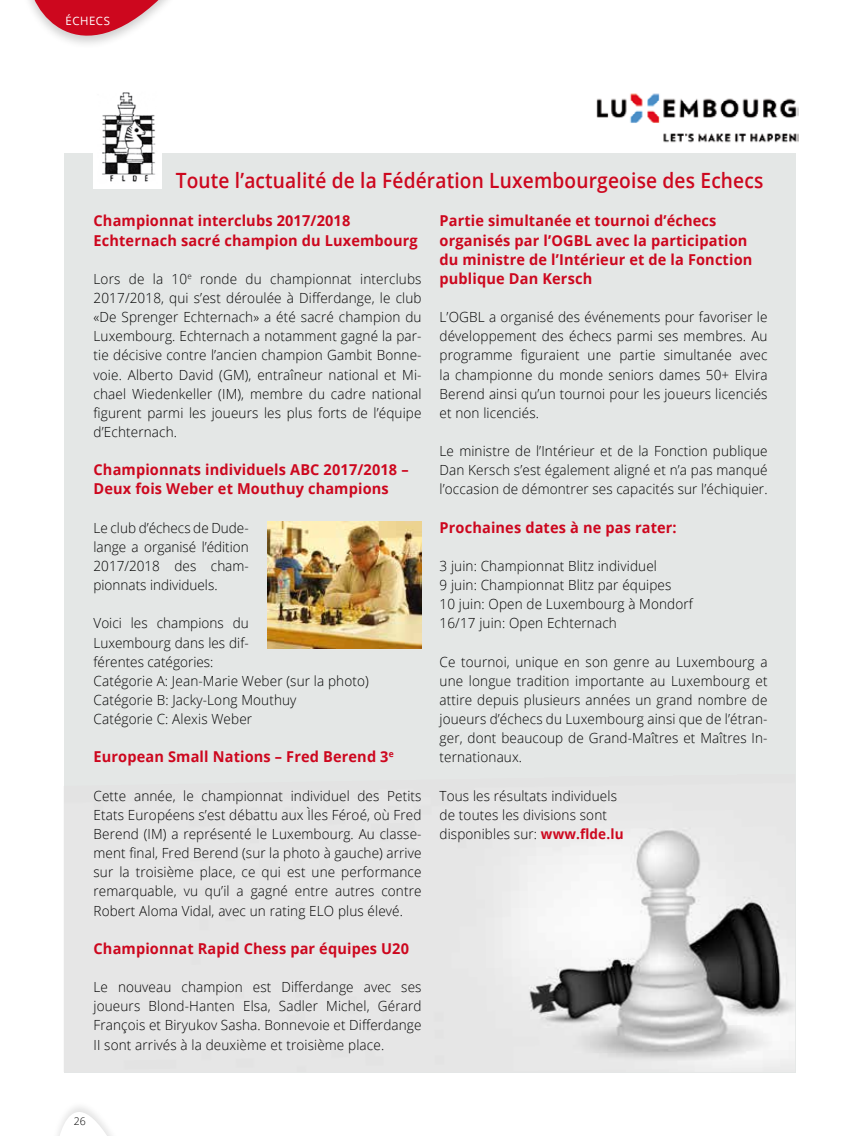
<style>
.page{position:relative;width:859px;height:1136px;background:#fff}
.page>*{position:absolute;margin:0;border:0;box-sizing:border-box;transform-origin:0 0}
.t1{font:600 21px "Open Sans";letter-spacing:.01em;color:#cd071e;scale:.91 1}
.t2{font:700 15px/19.2px "Open Sans";letter-spacing:.01em;color:#cd071e}
.t3{font:300 13.95px/19.2px "Open Sans";letter-spacing:.01em;color:#000;text-align:justify}
.t4{font:11.55px "Open Sans";color:#fff}
.t5{font:300 10.5px "Open Sans";color:#000}
.s1{font-weight:700;color:#cd071e}
</style>
<div class="page">
<svg style="left:58px;top:1071px;width:62px;height:64px"></svg>
<svg style="left:29px;top:0;width:139px;height:44px"></svg>
<div style="left:64px;top:153px;width:731px;height:918px;background:#e4e7e6"></div>
<img style="left:503px;top:828px;width:292px;height:241px">
<div style="left:94px;top:89px;width:68px;height:99px;background:#fff"></div>
<img style="left:102px;top:92px;width:54px;height:90px">
<img style="left:596px;top:93px;width:203px;height:50px">
<img style="left:267px;top:521px;width:155px;height:127px">
<p class="t4" style="left:65px;top:13px;width:46px">ÉCHECS</p>
<h1 class="t1" style="left:176px;top:166px;width:647px">Toute l’actualité de la Fédération Luxembourgeoise des Echecs</h1>
<p class="t2" style="left:94px;top:211px;width:326px">Championnat interclubs 2017/2018<br>Echternach sacré champion du Luxembourg</p>
<p class="t3" style="left:94px;top:269px;width:330px">Lors de la 10<sup>e</sup> ronde du championnat interclubs 2017/2018, qui s’est déroulée à Differdange, le club «De Sprenger Echternach» a été sacré champion du Luxembourg. Echternach a notamment gagné la par&shy;tie décisive contre l’ancien champion Gambit Bonne&shy;voie. Alberto David (GM), entraîneur national et Mi&shy;chael Wiedenkeller (IM), membre du cadre national figurent parmi les joueurs les plus forts de l’équipe d’Echternach.</p>
<p class="t2" style="left:94px;top:460px;width:317px">Championnats individuels ABC 2017/2018 –<br>Deux fois Weber et Mouthuy champions</p>
<p class="t3" style="left:94px;top:517px;width:157px">Le club d’échecs de Dude&shy;lange a organisé l’édition 2017/2018 des cham&shy;pionnats individuels.</p>
<p class="t3" style="left:94px;top:613px;width:277px;text-align:left">Voici les champions du<br>Luxembourg dans les dif-<br>férentes catégories:<br>Catégorie A: Jean-Marie Weber (sur la photo)<br>Catégorie B: Jacky-Long Mouthuy<br>Catégorie C: Alexis Weber</p>
<p class="t2" style="left:94px;top:747px;width:302px">European Small Nations – Fred Berend 3<sup>e</sup></p>
<p class="t3" style="left:94px;top:785px;width:330px">Cette année, le championnat individuel des Petits Etats Européens s’est débattu aux Ìles Féroé, où Fred Berend (IM) a représenté le Luxembourg. Au classe&shy;ment final, Fred Berend (sur la photo à gauche) arrive sur la troisième place, ce qui est une performance remarquable, vu qu’il a gagné entre autres contre Robert Aloma Vidal, avec un rating ELO plus élevé.</p>
<p class="t2" style="left:94px;top:938px;width:317px">Championnat Rapid Chess par équipes U20</p>
<p class="t3" style="left:94px;top:977px;width:330px">Le nouveau champion est Differdange avec ses joueurs Blond-Hanten Elsa, Sadler Michel, Gérard François et Biryukov Sasha. Bonnevoie et Differdange II sont arrivés à la deuxième et troisième place.</p>
<p class="t2" style="left:440px;top:211px;width:314px">Partie simultanée et tournoi d’échecs organisés par l’OGBL avec la participation du ministre de l’Intérieur et de la Fonction publique Dan Kersch</p>
<p class="t3" style="left:440px;top:307px;width:330px">L’OGBL a organisé des événements pour favoriser le développement des échecs parmi ses membres. Au programme figuraient une partie simultanée avec la championne du monde seniors dames 50+ Elvira Berend ainsi qu’un tournoi pour les joueurs licenciés et non licenciés.</p>
<p class="t3" style="left:440px;top:441px;width:330px">Le ministre de l’Intérieur et de la Fonction publique Dan Kersch s’est également aligné et n’a pas manqué l’occasion de démontrer ses capacités sur l’échiquier.</p>
<p class="t2" style="left:440px;top:517px;width:239px">Prochaines dates à ne pas rater:</p>
<p class="t3" style="left:440px;top:556px;width:255px;text-align:left">3 juin: Championnat Blitz individuel<br>9 juin: Championnat Blitz par équipes<br>10 juin: Open de Luxembourg à Mondorf 16/17 juin: Open Echternach</p>
<p class="t3" style="left:440px;top:651px;width:330px">Ce tournoi, unique en son genre au Luxembourg a une longue tradition importante au Luxembourg et attire depuis plusieurs années un grand nombre de joueurs d’échecs du Luxembourg ainsi que de l’étran&shy;ger, dont beaucoup de Grand-Maîtres et Maîtres In&shy;ternationaux.</p>
<p class="t3" style="left:440px;top:785px;width:186px;text-align:left">Tous les résultats individuels de toutes les divisions sont disponibles sur: <span class="s1">www.flde.lu</span></p>
<p class="t5" style="left:74px;top:1113px;width:13px">26</p>
</div>
